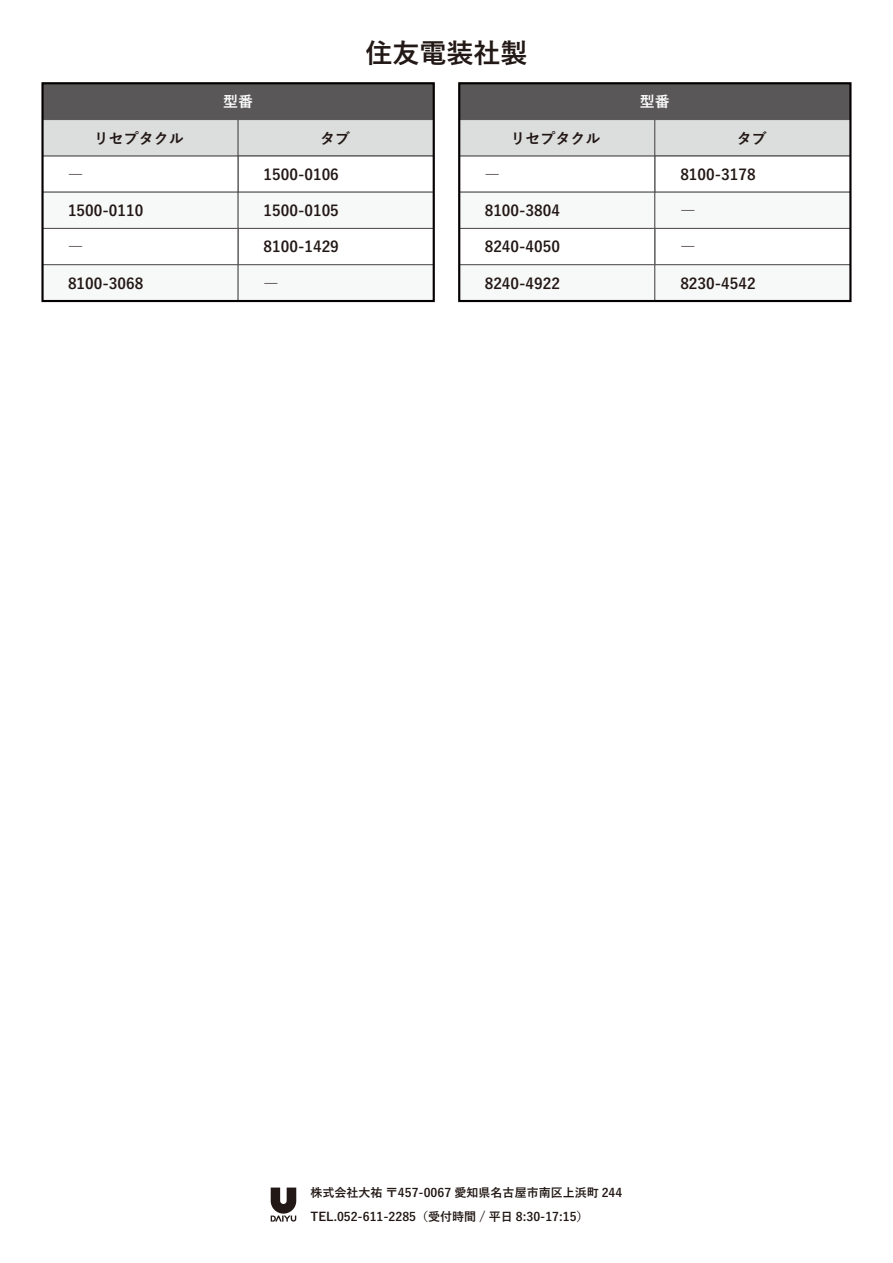
<style>
.page{position:relative;width:893px;height:1263px;background:#fff}
.page>*{position:absolute;margin:0;border:0;box-sizing:border-box;transform-origin:0 0}
.t1{font:700 27px "Yu Go";color:#221815}
.t2{font:700 15px "Yu Go";color:#221815}
.t3{font:700 15px "Yu Go";color:#fff}
.t4{font:700 12px/24px "Yu Go";color:#221815}
</style>
<div class="page">
<div style="left:44px;top:85px;width:388px;height:34px;background:#595757"></div>
<div style="left:42px;top:119px;width:196px;height:37px;background:#dcdddd;border:1px solid #595757"></div>
<div style="left:238px;top:119px;width:196px;height:37px;background:#dcdddd;border:1px solid #595757"></div>
<div style="left:42px;top:192px;width:196px;height:37px;background:#f7f8f8;border:1px solid #595757"></div>
<div style="left:238px;top:192px;width:196px;height:37px;background:#f7f8f8;border:1px solid #595757"></div>
<div style="left:42px;top:228px;width:196px;height:37px;border:1px solid #595757"></div>
<div style="left:238px;top:228px;width:196px;height:37px;border:1px solid #595757"></div>
<div style="left:42px;top:264px;width:196px;height:37px;background:#f7f8f8;border:1px solid #595757"></div>
<div style="left:238px;top:264px;width:196px;height:37px;background:#f7f8f8;border:1px solid #595757"></div>
<div style="left:41px;top:82px;width:394px;height:220px;border:2px solid #040000"></div>
<div style="left:461px;top:85px;width:387px;height:34px;background:#595757"></div>
<div style="left:459px;top:119px;width:196px;height:37px;background:#dcdddd;border:1px solid #595757"></div>
<div style="left:655px;top:119px;width:196px;height:37px;background:#dcdddd;border:1px solid #595757"></div>
<div style="left:459px;top:192px;width:196px;height:37px;background:#f7f8f8;border:1px solid #595757"></div>
<div style="left:655px;top:192px;width:196px;height:37px;background:#f7f8f8;border:1px solid #595757"></div>
<div style="left:459px;top:228px;width:196px;height:37px;border:1px solid #595757"></div>
<div style="left:655px;top:228px;width:196px;height:37px;border:1px solid #595757"></div>
<div style="left:459px;top:264px;width:196px;height:37px;background:#f7f8f8;border:1px solid #595757"></div>
<div style="left:655px;top:264px;width:196px;height:37px;background:#f7f8f8;border:1px solid #595757"></div>
<div style="left:458px;top:82px;width:393px;height:220px;border:2px solid #040000"></div>
<svg style="left:271px;top:1187px;width:25px;height:34px"></svg>
<p class="t3" style="left:223px;top:93px;width:31px">型番</p>
<p class="t2" style="left:94px;top:130px;width:91px">リセプタクル</p>
<p class="t2" style="left:320px;top:130px;width:31px">タブ</p>
<p class="t2" style="left:68px;top:166px;width:16px">―</p>
<p class="t2" style="left:68px;top:202px;width:77px">1500-0110</p>
<p class="t2" style="left:68px;top:238px;width:16px">―</p>
<p class="t2" style="left:68px;top:275px;width:77px">8100-3068</p>
<p class="t2" style="left:264px;top:166px;width:77px">1500-0106</p>
<p class="t2" style="left:264px;top:202px;width:77px">1500-0105</p>
<p class="t2" style="left:264px;top:238px;width:77px">8100-1429</p>
<p class="t2" style="left:264px;top:275px;width:16px">―</p>
<h1 class="t1" style="left:366px;top:38px;width:163px">住友電装社製</h1>
<p class="t3" style="left:640px;top:93px;width:31px">型番</p>
<p class="t2" style="left:510px;top:130px;width:91px">リセプタクル</p>
<p class="t2" style="left:737px;top:130px;width:31px">タブ</p>
<p class="t2" style="left:485px;top:166px;width:16px">―</p>
<p class="t2" style="left:485px;top:202px;width:77px">8100-3804</p>
<p class="t2" style="left:485px;top:239px;width:77px">8240-4050</p>
<p class="t2" style="left:485px;top:275px;width:77px">8240-4922</p>
<p class="t2" style="left:680px;top:166px;width:77px">8100-3178</p>
<p class="t2" style="left:680px;top:202px;width:16px">―</p>
<p class="t2" style="left:680px;top:238px;width:16px">―</p>
<p class="t2" style="left:680px;top:275px;width:77px">8230-4542</p>
<p class="t4" style="left:310px;top:1181px;width:313px">株式会社大祐 〒457-0067 愛知県名古屋市南区上浜町 244<br>TEL.052-611-2285（受付時間 / 平日 8:30-17:15）</p>
</div>
